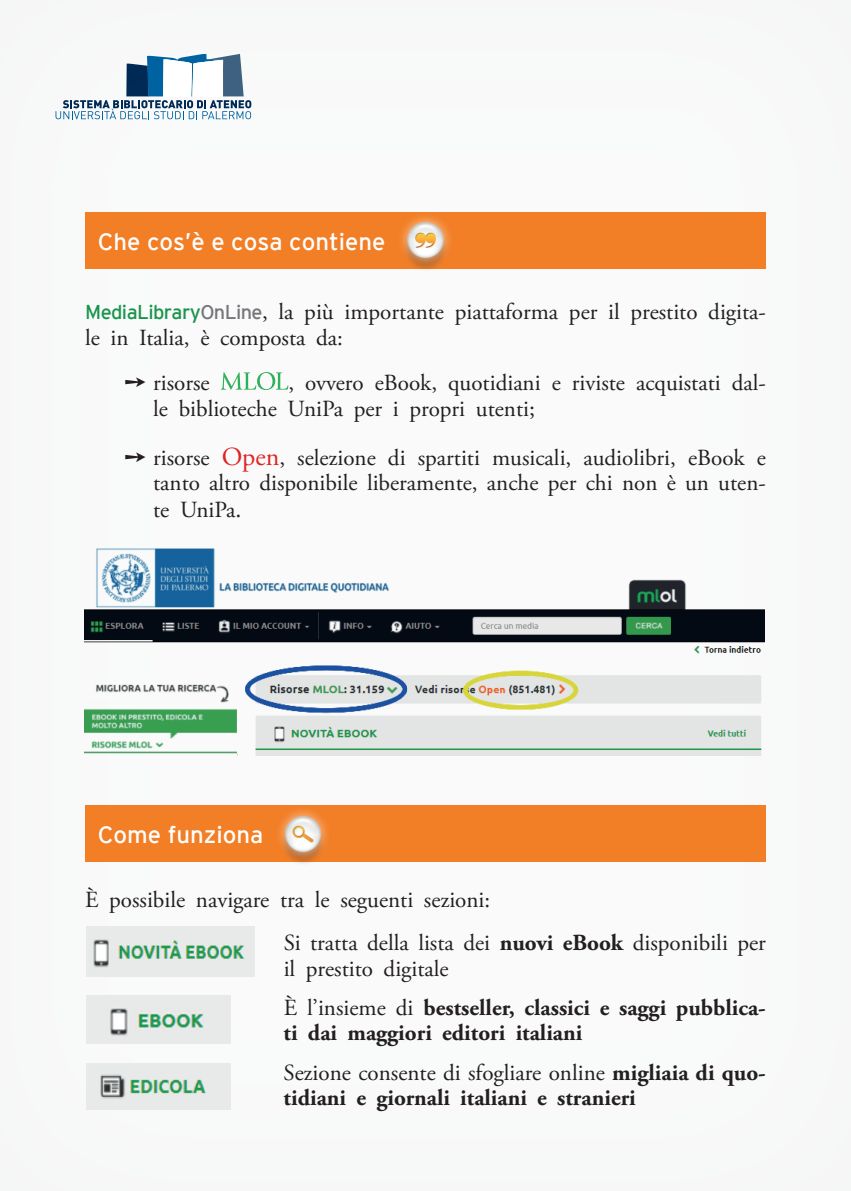
<style>
.page{position:relative;width:851px;height:1191px;background:#fff}
.page>*{position:absolute;margin:0;border:0;box-sizing:border-box;transform-origin:0 0}
.t1{font:24px "Interstate";color:#fff}
.t2{font:23px/25.8px "Adobe Garamond Pro";color:#231f20}
.t3{font:700 23px/39.6px "Adobe Garamond Pro";color:#231f20}
.s1{font-family:"Interstate";font-size:20px;color:#1a944d}
.s2{font-family:"Interstate";font-size:20px;color:#76767a}
.s3{font-size:24px}
.s4{font-size:26px;color:#de2526}
.s5{font-weight:700}
.s6{font-weight:400}
</style>
<div class="page">
<div style="left:0;top:0;width:850px;height:1191px;background:#f9fafa"></div>
<hr style="left:850px;top:0;width:1px;height:1191px;background:#f7f7f7">
<svg style="left:221px;top:372px;width:67px;height:18px"></svg>
<div style="left:85px;top:805px;width:680px;height:56px;background:#f27e25"></div>
<img style="left:270px;top:809px;width:67px;height:54px">
<div style="left:85px;top:212px;width:680px;height:57px;background:#f27e25"></div>
<img style="left:400px;top:215px;width:51px;height:54px">
<img style="left:84px;top:548px;width:680px;height:207px">
<img style="left:86px;top:926px;width:168px;height:50px">
<img style="left:86px;top:995px;width:144px;height:48px">
<img style="left:86px;top:1063px;width:144px;height:46px">
<svg style="left:55px;top:54px;width:196px;height:65px"></svg>
<p class="t1" style="left:98px;top:228px;width:289px">Che cos’è e cosa contiene</p>
<p class="t2" style="left:85px;top:300px;width:682px"><span class="s1">MediaLibrary</span><span class="s2">OnLine</span>, la più importante piattaforma per il prestito digita&shy;le in Italia, è composta da:</p>
<p class="t2" style="left:125px;top:371px;width:86px">➙ risorse</p>
<p class="t2" style="left:153px;top:370px;width:614px;line-height:26.4px;text-indent:135px">, ovvero eBook, quotidiani e riviste acquistati dal&shy;le biblioteche UniPa per i propri utenti<span class="s3">;</span></p>
<p class="t2" style="left:153px;top:445px;width:614px;text-align:justify;text-indent:-28px">➙ risorse <span class="s4">Open</span>, selezione di spartiti musicali, audiolibri, eBook e tanto altro disponibile liberamente, anche per chi non è un uten&shy;te UniPa<span class="s3">.</span></p>
<p class="t1" style="left:98px;top:821px;width:167px">Come funziona</p>
<p class="t2" style="left:283px;top:879px;width:483px;line-height:43px;text-indent:-198px">È possibile navigare tra le seguenti sezioni:<br>Si tratta della lista dei <span class="s5">nuovi eBook</span> disponibili per</p>
<p class="t3" style="left:283px;top:949px;width:483px"><span class="s6">il prestito digitale<br>È l’insieme di</span> bestseller, classici e saggi pubblica-</p>
<p class="t3" style="left:283px;top:1013px;width:483px">ti dai maggiori editori italiani<br><span class="s6">Sezione consente di sfogliare online</span> migliaia di quo-</p>
<p class="t3" style="left:283px;top:1078px;width:353px">tidiani e giornali italiani e stranieri</p>
</div>
